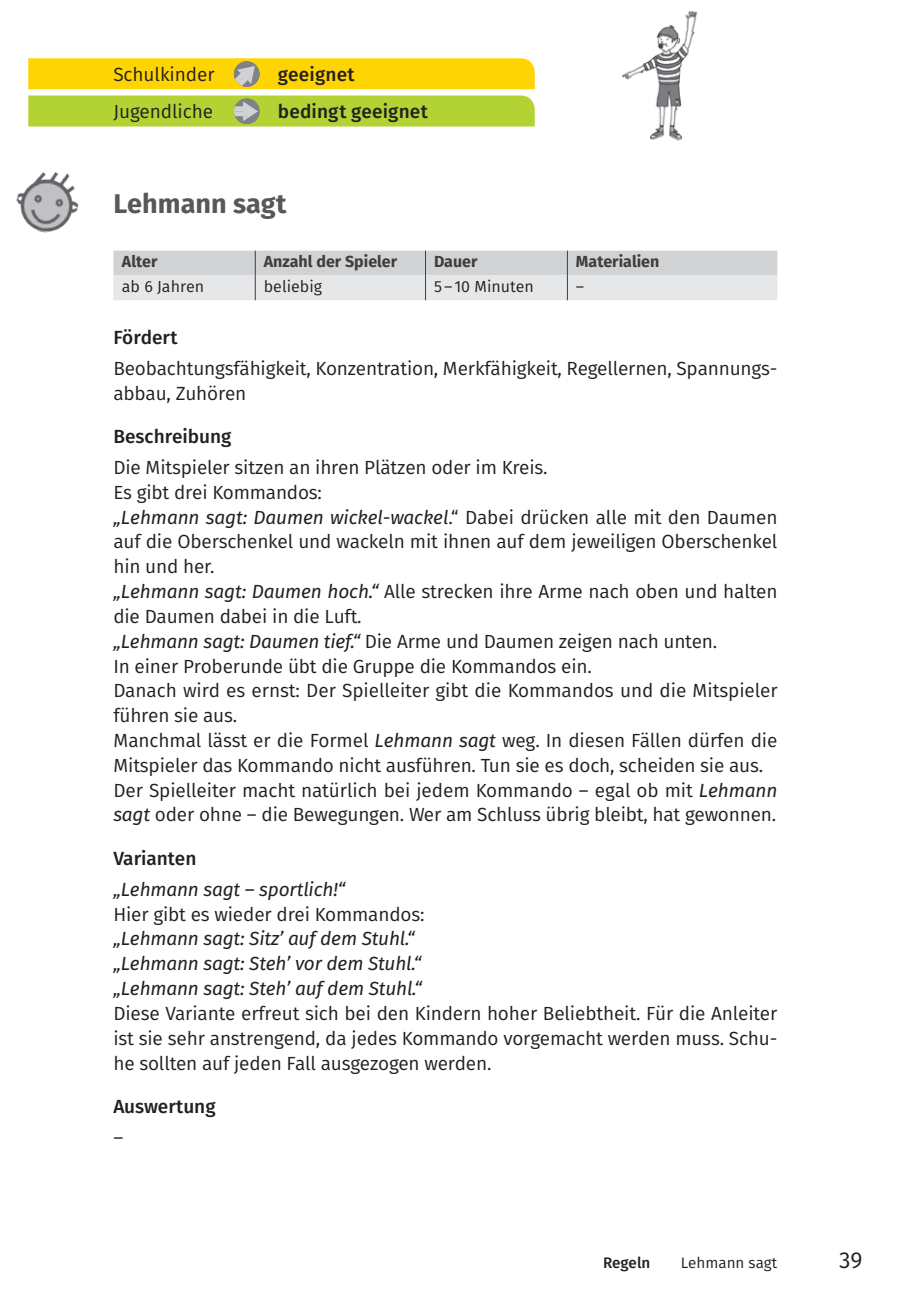
<style>
.page{position:relative;width:910px;height:1306px;background:#fff}
.page>*{position:absolute;margin:0;border:0;box-sizing:border-box;transform-origin:0 0}
.t1{font:700 27px "Fira Sans";color:#57585a}
.t2{font:23px "Fira Sans";color:#231f20}
.t3{font:19px/24.8px "Fira Sans";letter-spacing:-.01em;color:#231f20}
.t4{font:italic 19px/24.8px "Fira Sans";letter-spacing:-.01em;color:#231f20}
.t5{font:500 19px "Fira Sans";color:#231f20}
.t6{font:700 16px "Fira Sans";color:#3e3e3f}
.t7{font:16px "Fira Sans";color:#231f20}
.t8{font:15.2px "Fira Sans";color:#231f20}
.t9{font:500 15.2px "Fira Sans";color:#231f20}
.s1{font-style:italic}
</style>
<div class="page">
<svg style="left:113px;top:250px;width:664px;height:50px;background:#dadbdd"></svg>
<svg style="left:28px;top:58px;width:506px;height:31px;background:#fad30b"></svg>
<div style="left:28px;top:95px;width:506px;height:31px;background:#b3d234"></div>
<hr style="left:243px;top:106px;width:4px;height:10px;background:#d1d2d4">
<img style="left:622px;top:10px;width:76px;height:131px">
<img style="left:16px;top:171px;width:63px;height:62px">
<p class="t3" style="left:113px;top:62px;width:103px">Schulkinder</p>
<p class="t5" style="left:278px;top:59px;width:78px">geeignet</p>
<p class="t3" style="left:113px;top:99px;width:101px">Jugendliche</p>
<p class="t5" style="left:278px;top:96px;width:151px">bedingt geeignet</p>
<h1 class="t1" style="left:113px;top:181px;width:174px">Lehmann sagt</h1>
<p class="t6" style="left:122px;top:248px;width:37px">Alter</p>
<p class="t6" style="left:264px;top:248px;width:135px">Anzahl der Spieler</p>
<p class="t6" style="left:434px;top:248px;width:45px">Dauer</p>
<p class="t6" style="left:575px;top:248px;width:85px">Materialien</p>
<p class="t7" style="left:122px;top:274px;width:84px">ab 6 Jahren</p>
<p class="t7" style="left:264px;top:274px;width:60px">beliebig</p>
<p class="t7" style="left:434px;top:274px;width:101px">5–10 Minuten</p>
<p class="t7" style="left:575px;top:274px;width:10px">–</p>
<p class="t5" style="left:113px;top:322px;width:66px">Fördert</p>
<p class="t3" style="left:113px;top:355px;width:665px">Beobachtungsfähigkeit, Konzentration, Merkfähigkeit, Regellernen, Spannungs&shy;abbau, Zuhören</p>
<p class="t5" style="left:113px;top:421px;width:119px">Beschreibung</p>
<p class="t3" style="left:113px;top:454px;width:665px">Die Mitspieler sitzen an ihren Plätzen oder im Kreis.<br>Es gibt drei Kommandos:<br><span class="s1">„Lehmann sagt: Daumen wickel-wackel</span>.“ Dabei drücken alle mit den Daumen auf die Oberschenkel und wackeln mit ihnen auf dem jeweiligen Oberschenkel hin und her.<br><span class="s1">„Lehmann sagt: Daumen hoch.“</span> Alle strecken ihre Arme nach oben und halten die Daumen dabei in die Luft.<br><span class="s1">„Lehmann sagt: Daumen tief.“</span> Die Arme und Daumen zeigen nach unten.<br>In einer Proberunde übt die Gruppe die Kommandos ein.<br>Danach wird es ernst: Der Spielleiter gibt die Kommandos und die Mitspieler führen sie aus.<br>Manchmal lässt er die Formel <span class="s1">Lehmann sagt</span> weg. In diesen Fällen dürfen die Mitspieler das Kommando nicht ausführen. Tun sie es doch, scheiden sie aus.<br>Der Spielleiter macht natürlich bei jedem Kommando – egal ob mit <span class="s1">Lehmann sagt</span> oder ohne – die Bewegungen. Wer am Schluss übrig bleibt, hat gewonnen.</p>
<p class="t5" style="left:113px;top:842px;width:84px">Varianten</p>
<p class="t4" style="left:113px;top:876px;width:233px">„Lehmann sagt – sportlich!“</p>
<p class="t3" style="left:113px;top:901px;width:312px">Hier gibt es wieder drei Kommandos:</p>
<p class="t4" style="left:113px;top:925px;width:310px">„Lehmann sagt: Sitz’ auf dem Stuhl.“ „Lehmann sagt: Steh’ vor dem Stuhl.“ „Lehmann sagt: Steh’ auf dem Stuhl.“</p>
<p class="t3" style="left:113px;top:1000px;width:665px;text-align:justify">Diese Variante erfreut sich bei den Kindern hoher Beliebtheit. Für die Anleiter ist sie sehr anstrengend, da jedes Kommando vorgemacht werden muss. Schu&shy;he sollten auf jeden Fall ausgezogen werden.</p>
<p class="t5" style="left:113px;top:1090px;width:104px">Auswertung</p>
<p class="t3" style="left:113px;top:1124px;width:11px">–</p>
<p class="t9" style="left:602px;top:1250px;width:49px">Regeln</p>
<p class="t8" style="left:680px;top:1251px;width:98px">Lehmann sagt</p>
<p class="t2" style="left:838px;top:1242px;width:25px">39</p>
</div>
